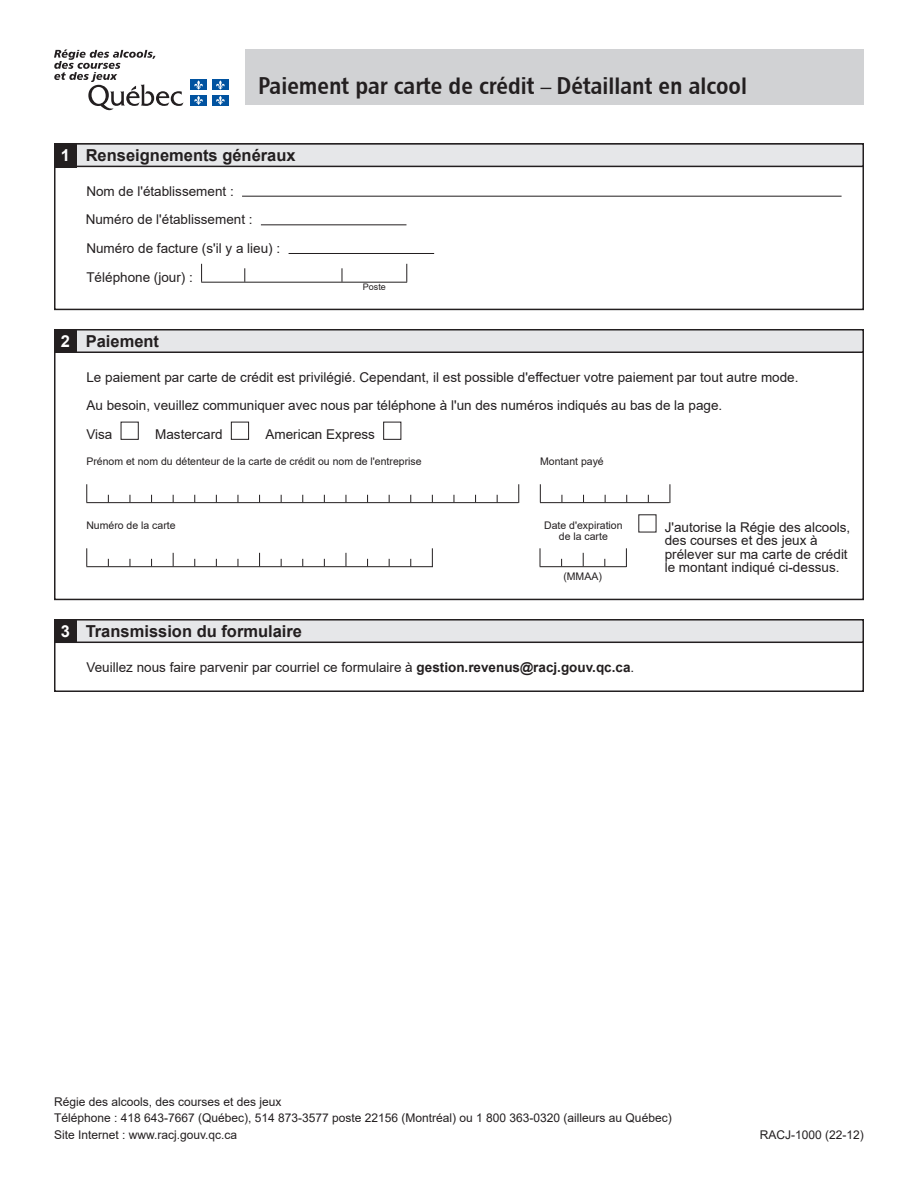
<style>
.page{position:relative;width:918px;height:1188px;background:#fff}
.page>*{position:absolute;margin:0;border:0;box-sizing:border-box;transform-origin:0 0}
.t1{font:24px "Chaloult Cond Demi Gras Normal";color:#231f20}
.t2{font:700 16.5px "Arial";color:#231f20}
.t3{font:700 16.5px "Arial";color:#fff}
.t4{font:13.5px "Arial";color:#231f20}
.t5{font:12px "Arial";color:#231f20}
.t6{font:10.5px "Arial";color:#231f20}
.t7{font:9px "Arial";color:#231f20}
.s1{font-size:21px}
.s2{font-weight:700}
</style>
<div class="page">
<div style="left:246px;top:50px;width:618px;height:55px;background:#d1d2d4"></div>
<svg style="left:54px;top:50px;width:130px;height:60px"></svg>
<div style="left:190px;top:80px;width:17px;height:10px;background:#0153a0"></div>
<svg style="left:194px;top:80px;width:9px;height:10px"></svg>
<div style="left:212px;top:80px;width:17px;height:10px;background:#0153a0"></div>
<svg style="left:216px;top:80px;width:9px;height:10px"></svg>
<div style="left:190px;top:95px;width:17px;height:11px;background:#0153a0"></div>
<svg style="left:194px;top:96px;width:9px;height:9px"></svg>
<div style="left:212px;top:95px;width:17px;height:11px;background:#0153a0"></div>
<svg style="left:216px;top:96px;width:9px;height:9px"></svg>
<div style="left:55px;top:330px;width:808px;height:22px;background:#e6e7e9"></div>
<div style="left:54px;top:329px;width:810px;height:24px;border:2px solid #231f20"></div>
<div style="left:54px;top:619px;width:810px;height:73px;border:2px solid #231f20"></div>
<div style="left:55px;top:620px;width:808px;height:22px;background:#e6e7e9"></div>
<div style="left:54px;top:619px;width:810px;height:24px;border:2px solid #231f20"></div>
<div style="left:54px;top:143px;width:810px;height:167px;border:2px solid #231f20"></div>
<div style="left:55px;top:144px;width:808px;height:22px;background:#e6e7e9"></div>
<div style="left:54px;top:143px;width:810px;height:24px;border:2px solid #231f20"></div>
<div style="left:54px;top:143px;width:23px;height:24px;background:#231f20"></div>
<hr style="left:242px;top:196px;width:600px;height:1px;background:#231f20">
<svg style="left:244px;top:268px;width:1px;height:14px"></svg>
<svg style="left:201px;top:264px;width:1px;height:18px"></svg>
<hr style="left:201px;top:282px;width:206px;height:1px;background:#231f20">
<svg style="left:342px;top:268px;width:1px;height:14px"></svg>
<svg style="left:406px;top:264px;width:1px;height:18px"></svg>
<hr style="left:261px;top:224px;width:145px;height:1px;background:#231f20">
<svg style="left:86px;top:548px;width:1px;height:18px"></svg>
<svg style="left:173px;top:553px;width:1px;height:13px"></svg>
<svg style="left:259px;top:553px;width:1px;height:13px"></svg>
<svg style="left:346px;top:553px;width:1px;height:13px"></svg>
<hr style="left:86px;top:566px;width:347px;height:1px;background:#231f20">
<svg style="left:432px;top:548px;width:1px;height:19px"></svg>
<svg style="left:86px;top:484px;width:1px;height:18px"></svg>
<hr style="left:86px;top:502px;width:432px;height:1px;background:#231f20">
<svg style="left:518px;top:484px;width:1px;height:19px"></svg>
<svg style="left:540px;top:548px;width:1px;height:18px"></svg>
<hr style="left:540px;top:566px;width:86px;height:1px;background:#231f20">
<svg style="left:626px;top:548px;width:1px;height:19px"></svg>
<svg style="left:583px;top:553px;width:1px;height:13px"></svg>
<svg style="left:540px;top:484px;width:1px;height:18px"></svg>
<hr style="left:540px;top:502px;width:130px;height:1px;background:#231f20">
<svg style="left:670px;top:484px;width:1px;height:19px"></svg>
<div style="left:121px;top:422px;width:18px;height:18px;border:1px solid #231f20"></div>
<div style="left:231px;top:422px;width:18px;height:18px;border:1px solid #231f20"></div>
<div style="left:383px;top:422px;width:18px;height:18px;border:1px solid #231f20"></div>
<div style="left:54px;top:329px;width:23px;height:24px;background:#231f20"></div>
<div style="left:54px;top:619px;width:23px;height:24px;background:#231f20"></div>
<hr style="left:289px;top:253px;width:145px;height:1px;background:#231f20">
<p class="t1" style="left:258px;top:71px;width:490px">Paiement par carte de crédit <span class="s1">–</span> Détaillant en alcool</p>
<p class="t3" style="left:61px;top:144px;width:11px">1</p>
<p class="t2" style="left:86px;top:144px;width:211px">Renseignements généraux</p>
<p class="t4" style="left:86px;top:182px;width:149px">Nom de l'établissement :</p>
<p class="t4" style="left:86px;top:210px;width:168px">Numéro de l'établissement :</p>
<p class="t4" style="left:86px;top:239px;width:195px">Numéro de facture (s'il y a lieu) :</p>
<p class="t4" style="left:86px;top:268px;width:108px">Téléphone (jour) :</p>
<p class="t3" style="left:61px;top:330px;width:11px">2</p>
<p class="t2" style="left:86px;top:330px;width:75px">Paiement</p>
<p class="t7" style="left:363px;top:280px;width:25px">Poste</p>
<p class="t4" style="left:86px;top:368px;width:714px">Le paiement par carte de crédit est privilégié. Cependant, il est possible d'effectuer votre paiement par tout autre mode.</p>
<p class="t4" style="left:86px;top:396px;width:637px">Au besoin, veuillez communiquer avec nous par téléphone à l'un des numéros indiqués au bas de la page.</p>
<p class="t4" style="left:86px;top:425px;width:28px">Visa</p>
<p class="t4" style="left:155px;top:425px;width:69px">Mastercard</p>
<p class="t4" style="left:265px;top:425px;width:111px">American Express</p>
<p class="t6" style="left:86px;top:455px;width:337px">Prénom et nom du détenteur de la carte de crédit ou nom de l'entreprise</p>
<p class="t6" style="left:540px;top:455px;width:65px">Montant payé</p>
<p class="t6" style="left:86px;top:519px;width:91px">Numéro de la carte</p>
<p class="t3" style="left:61px;top:620px;width:11px">3</p>
<p class="t2" style="left:86px;top:620px;width:218px">Transmission du formulaire</p>
<p class="t6" style="left:544px;top:519px;width:80px">Date d'expiration</p>
<p class="t6" style="left:559px;top:529px;width:51px">de la carte</p>
<p class="t6" style="left:563px;top:569px;width:40px">(MMAA)</p>
<p class="t4" style="left:86px;top:658px;width:549px">Veuillez nous faire parvenir par courriel ce formulaire à <span class="s2">gestion.revenus@racj.gouv.qc.ca</span>.</p>
<p class="t4" style="left:665px;top:518px;width:187px">J'autorise la Régie des alcools,</p>
<p class="t4" style="left:665px;top:531px;width:155px">des courses et des jeux à</p>
<p class="t4" style="left:665px;top:545px;width:185px">prélever sur ma carte de crédit</p>
<p class="t4" style="left:665px;top:558px;width:176px">le montant indiqué ci-dessus.</p>
<p class="t5" style="left:54px;top:1093px;width:229px">Régie des alcools, des courses et des jeux</p>
<p class="t5" style="left:54px;top:1110px;width:619px">Téléphone : 418 643-7667 (Québec), 514 873-3577 poste 22156 (Montréal) ou 1 800 363-0320 (ailleurs au Québec)</p>
<p class="t5" style="left:54px;top:1126px;width:185px">Site Internet : www.racj.gouv.qc.ca</p>
<p class="t5" style="left:760px;top:1126px;width:106px">RACJ-1000 (22-12)</p>
</div>
